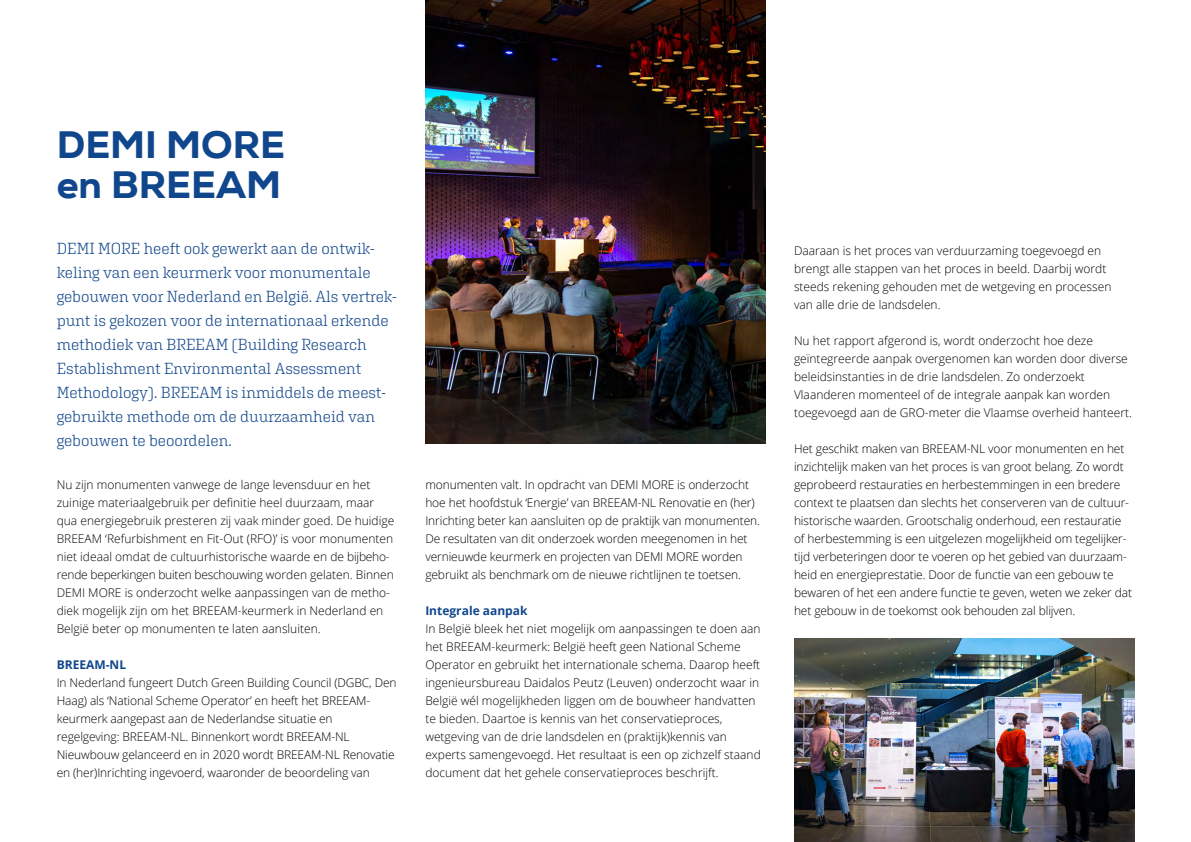
<style>
.page{position:relative;width:1191px;height:842px;background:#fff}
.page>*{position:absolute;margin:0;border:0;box-sizing:border-box;transform-origin:0 0}
.t1{font:800 38px/40px "Nexa";color:#10468b}
.t2{font:300 16px/24px "Aglet Slab";color:#10468b}
.t3{font:300 12px/18px "Open Sans";color:#000}
.t4{font:700 12px "Open Sans";color:#10468b}
</style>
<div class="page">
<img style="left:425px;top:0;width:340px;height:443px">
<img style="left:794px;top:639px;width:340px;height:203px">
<h1 class="t1" style="left:57px;top:125px;width:230px">DEMI MORE en BREEAM</h1>
<p class="t2" style="left:57px;top:236px;width:341px">DEMI MORE heeft ook gewerkt aan de ontwik&shy;keling van een keurmerk voor monumentale gebouwen voor Nederland en België. Als vertrek&shy;punt is gekozen voor de internationaal erkende methodiek van BREEAM (Building Research Establishment Environmental Assessment Methodology). BREEAM is inmiddels de meest&shy;gebruikte methode om de duurzaamheid van gebouwen te beoordelen.</p>
<p class="t3" style="left:57px;top:475px;width:339px">Nu zijn monumenten vanwege de lange levensduur en het zuinige materiaalgebruik per definitie heel duurzaam, maar qua energiegebruik presteren zij vaak minder goed. De huidige BREEAM ‘Refurbishment en Fit-Out (RFO)’ is voor monumenten niet ideaal omdat de cultuurhistorische waarde en de bijbeho&shy;rende beperkingen buiten beschouwing worden gelaten. Binnen DEMI MORE is onderzocht welke aanpassingen van de metho&shy;diek mogelijk zijn om het BREEAM-keurmerk in Nederland en België beter op monumenten te laten aansluiten.</p>
<p class="t4" style="left:57px;top:656px;width:71px">BREEAM-NL</p>
<p class="t3" style="left:57px;top:673px;width:341px">In Nederland fungeert Dutch Green Building Council (DGBC, Den Haag) als ‘National Scheme Operator’ en heeft het BREEAM&shy;keurmerk aangepast aan de Nederlandse situatie en regelgeving: BREEAM-NL. Binnenkort wordt BREEAM-NL Nieuwbouw gelanceerd en in 2020 wordt BREEAM-NL Renovatie en (her)Inrichting ingevoerd, waaronder de beoordeling van</p>
<p class="t3" style="left:425px;top:475px;width:336px">monumenten valt. In opdracht van DEMI MORE is onderzocht hoe het hoofdstuk ‘Energie’ van BREEAM-NL Renovatie en (her)<br>Inrichting beter kan aansluiten op de praktijk van monumenten.<br>De resultaten van dit onderzoek worden meegenomen in het vernieuwde keurmerk en projecten van DEMI MORE worden gebruikt als benchmark om de nieuwe richtlijnen te toetsen.</p>
<p class="t4" style="left:425px;top:602px;width:104px">Integrale aanpak</p>
<p class="t3" style="left:425px;top:619px;width:337px">In België bleek het niet mogelijk om aanpassingen te doen aan het BREEAM-keurmerk: België heeft geen National Scheme Operator en gebruikt het internationale schema. Daarop heeft ingenieursbureau Daidalos Peutz (Leuven) onderzocht waar in België wél mogelijkheden liggen om de bouwheer handvatten te bieden. Daartoe is kennis van het conservatieproces, wetgeving van de drie landsdelen en (praktijk)kennis van experts samengevoegd. Het resultaat is een op zichzelf staand document dat het gehele conservatieproces beschrijft.</p>
<p class="t3" style="left:794px;top:241px;width:319px">Daaraan is het proces van verduurzaming toegevoegd en brengt alle stappen van het proces in beeld. Daarbij wordt steeds rekening gehouden met de wetgeving en processen van alle drie de landsdelen.</p>
<p class="t3" style="left:794px;top:331px;width:339px">Nu het rapport afgerond is, wordt onderzocht hoe deze geïntegreerde aanpak overgenomen kan worden door diverse beleidsinstanties in de drie landsdelen. Zo onderzoekt Vlaanderen momenteel of de integrale aanpak kan worden toegevoegd aan de GRO-meter die Vlaamse overheid hanteert.</p>
<p class="t3" style="left:794px;top:439px;width:340px">Het geschikt maken van BREEAM-NL voor monumenten en het inzichtelijk maken van het proces is van groot belang. Zo wordt geprobeerd restauraties en herbestemmingen in een bredere context te plaatsen dan slechts het conserveren van de cultuur&shy;historische waarden. Grootschalig onderhoud, een restauratie of herbestemming is een uitgelezen mogelijkheid om tegelijker&shy;tijd verbeteringen door te voeren op het gebied van duurzaam&shy;heid en energieprestatie. Door de functie van een gebouw te bewaren of het een andere functie te geven, weten we zeker dat het gebouw in de toekomst ook behouden zal blijven.</p>
</div>
